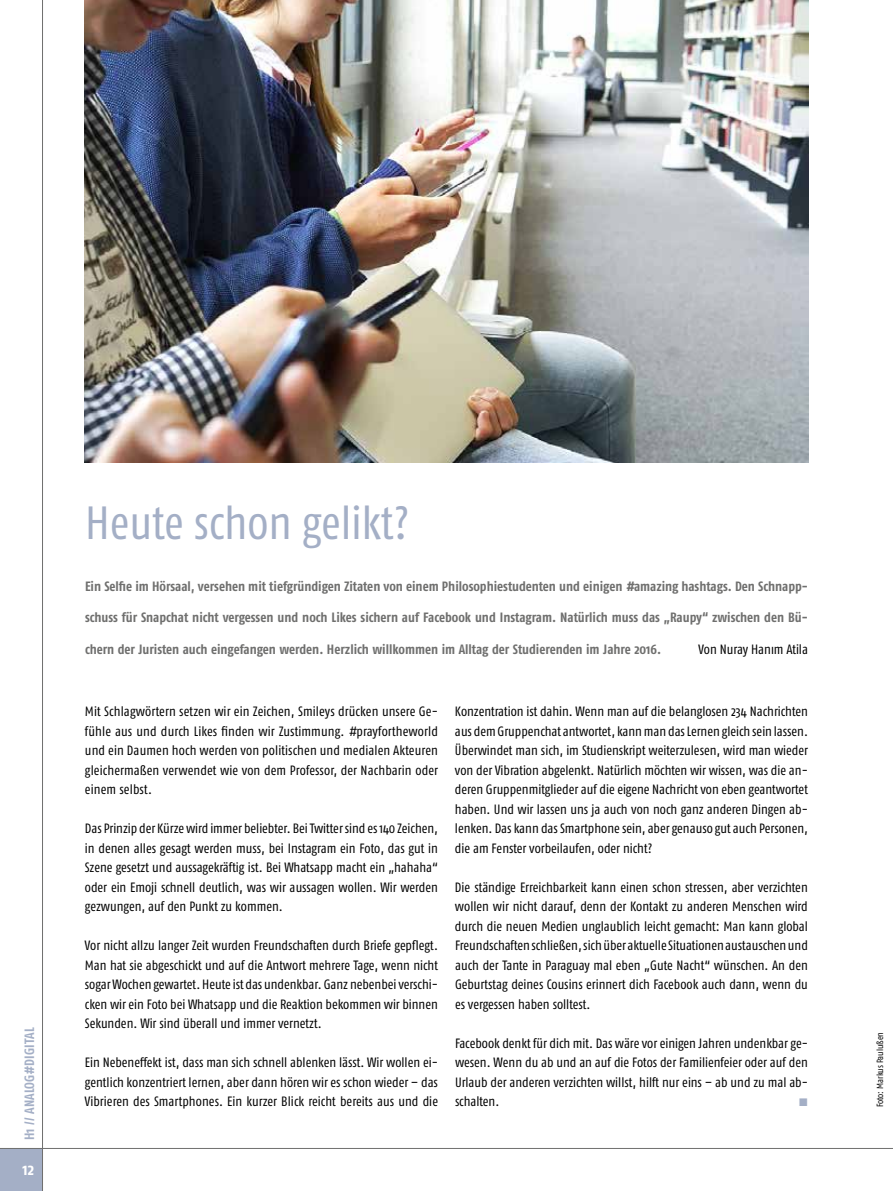
<style>
.page{position:relative;width:893px;height:1191px;background:#fff}
.page>*{position:absolute;margin:0;border:0;box-sizing:border-box;transform-origin:0 0}
.t1{font:condensed 46.5px "Fago Pro";color:#a4afc6}
.t2{font:700 condensed 16.5px "Fago Pro";color:#fff}
.t3{font:condensed 13.5px/19.5px "Fago Pro";color:#000;text-align:justify}
.t4{font:700 condensed 13.5px "Fago Pro";letter-spacing:-.005em;color:#6f6f6e}
.t5{font:700 condensed 13.5px "Fago Pro";letter-spacing:.01em;color:#a4afc6}
.t6{font:condensed 13.5px "Fago Pro";color:#a4afc6}
.t7{font:condensed 9px "Fago Pro";letter-spacing:-.005em;color:#000}
.s1{font-style:italic}
</style>
<div class="page">
<div style="left:0;top:1148px;width:43px;height:43px;background:#a4afc6"></div>
<hr style="left:42px;top:0;width:1px;height:1191px;background:#6f6f6e">
<hr style="left:0;top:1148px;width:893px;height:1px;background:#6f6f6e">
<img style="left:85px;top:0;width:723px;height:463px">
<p class="t5" style="left:21px;top:1140px;width:114px;rotate:-90deg">H1 // Analog#Digital</p>
<p class="t2" style="left:23px;top:1159px;width:13px">12</p>
<h1 class="t1" style="left:85px;top:494px;width:326px">Heute schon gelikt?</h1>
<p class="t4" style="left:85px;top:577px;width:724px">Ein Selfie im Hörsaal, versehen mit tiefgründigen Zitaten von einem Philosophiestudenten und einigen <span class="s1">#</span>amazing hashtags. Den Schnapp-</p>
<p class="t4" style="left:85px;top:609px;width:724px">schuss für Snapchat nicht vergessen und noch Likes sichern auf Facebook und Instagram. Natürlich muss das „Raupy“ zwischen den Bü-</p>
<p class="t4" style="left:85px;top:640px;width:578px">chern der Juristen auch eingefangen werden. Herzlich willkommen im Alltag der Studierenden im Jahre 2016.</p>
<p class="t3" style="left:699px;top:639px;width:111px">Von Nuray Hanım Atila</p>
<p class="t3" style="left:85px;top:702px;width:355px">Mit Schlagwörtern setzen wir ein Zeichen, Smileys drücken unsere Ge&shy;fühle aus und durch Likes finden wir Zustimmung. <span class="s1">#</span>prayfortheworld und ein Daumen hoch werden von politischen und medialen Akteuren gleichermaßen verwendet wie von dem Professor, der Nachbarin oder einem selbst.</p>
<p class="t3" style="left:85px;top:819px;width:355px">Das Prinzip der Kürze wird immer beliebter. Bei Twitter sind es 140 Zeichen, in denen alles gesagt werden muss, bei Instagram ein Foto, das gut in Szene gesetzt und aussagekräftig ist. Bei Whatsapp macht ein „hahaha“ oder ein Emoji schnell deutlich, was wir aussagen wollen. Wir werden gezwungen, auf den Punkt zu kommen.</p>
<p class="t3" style="left:85px;top:936px;width:355px">Vor nicht allzu langer Zeit wurden Freundschaften durch Briefe gepflegt.<br>Man hat sie abgeschickt und auf die Antwort mehrere Tage, wenn nicht sogar Wochen gewartet. Heute ist das undenkbar. Ganz nebenbei verschi&shy;cken wir ein Foto bei Whatsapp und die Reaktion bekommen wir binnen Sekunden. Wir sind überall und immer vernetzt.</p>
<p class="t3" style="left:85px;top:1053px;width:355px">Ein Nebeneffekt ist, dass man sich schnell ablenken lässt. Wir wollen ei&shy;gentlich konzentriert lernen, aber dann hören wir es schon wieder – das Vibrieren des Smartphones. Ein kurzer Blick reicht bereits aus und die</p>
<p class="t3" style="left:455px;top:702px;width:354px">Konzentration ist dahin. Wenn man auf die belanglosen 234 Nachrichten aus dem Gruppenchat antwortet, kann man das Lernen gleich sein lassen.<br>Überwindet man sich, im Studienskript weiterzulesen, wird man wieder von der Vibration abgelenkt. Natürlich möchten wir wissen, was die an&shy;deren Gruppenmitglieder auf die eigene Nachricht von eben geantwortet haben. Und wir lassen uns ja auch von noch ganz anderen Dingen ab&shy;lenken. Das kann das Smartphone sein, aber genauso gut auch Personen, die am Fenster vorbeilaufen, oder nicht?</p>
<p class="t3" style="left:455px;top:877px;width:354px">Die ständige Erreichbarkeit kann einen schon stressen, aber verzichten wollen wir nicht darauf, denn der Kontakt zu anderen Menschen wird durch die neuen Medien unglaublich leicht gemacht: Man kann global Freundschaften schließen, sich über aktuelle Situationen austauschen und auch der Tante in Paraguay mal eben „Gute Nacht“ wünschen. An den Geburtstag deines Cousins erinnert dich Facebook auch dann, wenn du es vergessen haben solltest.</p>
<p class="t3" style="left:455px;top:1033px;width:354px">Facebook denkt für dich mit. Das wäre vor einigen Jahren undenkbar ge&shy;wesen. Wenn du ab und an auf die Fotos der Familienfeier oder auf den Urlaub der anderen verzichten willst, hilft nur eins – ab und zu mal ab&shy;schalten.</p>
<p class="t6" style="left:799px;top:1093px;width:11px">■</p>
<p class="t7" style="left:875px;top:1107px;width:77px;rotate:-90deg">Foto: Markus Paulußen</p>
</div>
